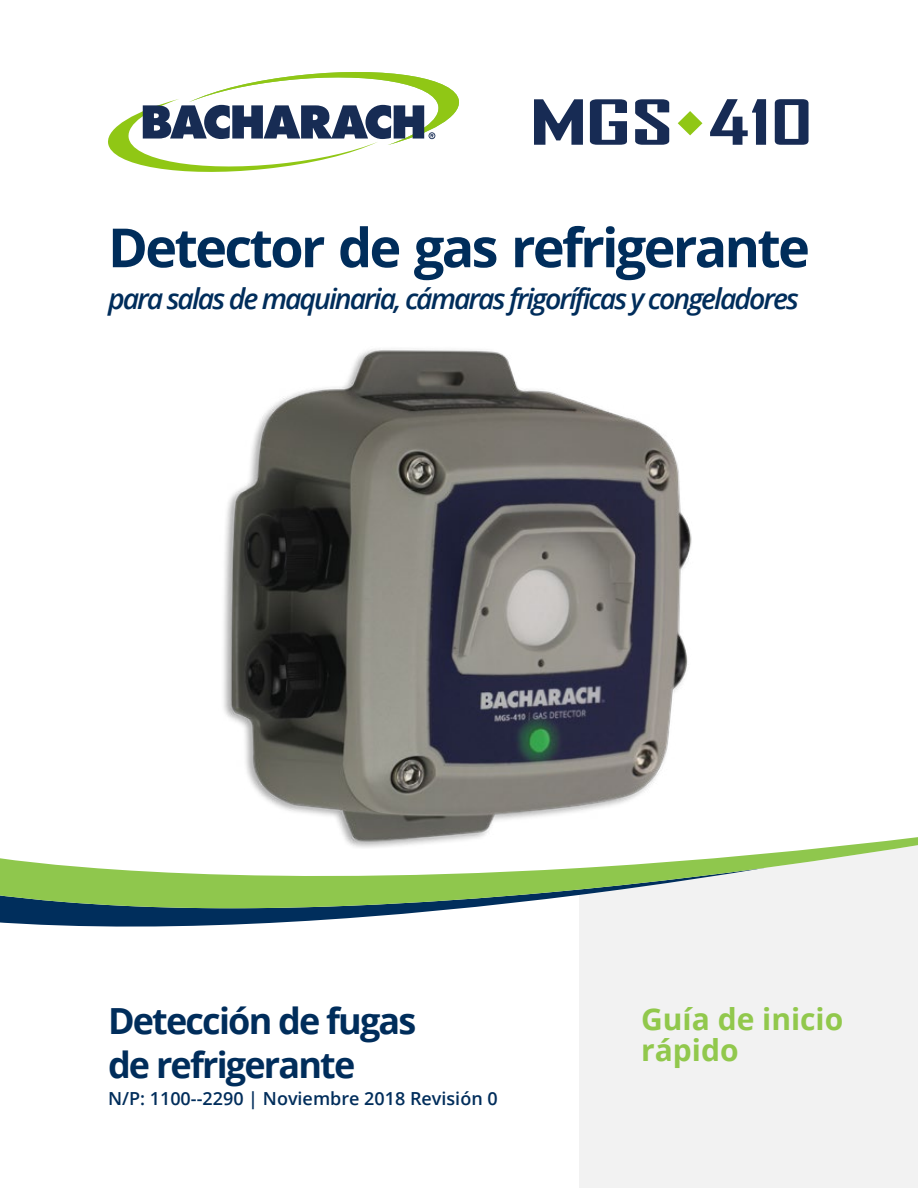
<style>
.page{position:relative;width:918px;height:1188px;background:#fff}
.page>*{position:absolute;margin:0;border:0;box-sizing:border-box;transform-origin:0 0}
.t1{font:700 54px "Open Sans";letter-spacing:-.05em;color:#002d5b}
.t2{font:700 36px/43.5px "Open Sans";letter-spacing:-.05em;color:#002d5b}
.t3{font:700 30px/31.5px "Open Sans";color:#91c84c}
.t4{font:italic 600 28.5px "Open Sans";letter-spacing:-.07em;color:#002d5b}
.t5{font:600 18px "Open Sans";color:#002d5b}
</style>
<div class="page">
<div style="left:579px;top:908px;width:339px;height:280px;background:#f2f2f2"></div>
<svg style="left:0;top:908px;width:767px;height:28px"></svg>
<svg style="left:0;top:837px;width:918px;height:71px"></svg>
<svg style="left:108px;top:72px;width:351px;height:100px"></svg>
<img style="left:166px;top:349px;width:589px;height:500px">
<svg style="left:534px;top:99px;width:49px;height:46px"></svg>
<svg style="left:590px;top:99px;width:37px;height:46px"></svg>
<svg style="left:635px;top:99px;width:34px;height:46px"></svg>
<svg style="left:678px;top:111px;width:24px;height:24px"></svg>
<svg style="left:710px;top:99px;width:56px;height:46px"></svg>
<svg style="left:775px;top:99px;width:34px;height:46px"></svg>
<h1 class="t1" style="left:108px;top:210px;width:703px">Detector de gas refrigerante</h1>
<p class="t4" style="left:108px;top:279px;width:693px">para salas de maquinaria, cámaras frigoríficas y congeladores</p>
<p class="t2" style="left:108px;top:999px;width:310px">Detección de fugas de refrigerante</p>
<p class="t5" style="left:108px;top:1086px;width:391px">N/P: 1100--2290 | Noviembre 2018 Revisión 0</p>
<p class="t3" style="left:641px;top:1002px;width:204px">Guía de inicio rápido</p>
</div>
